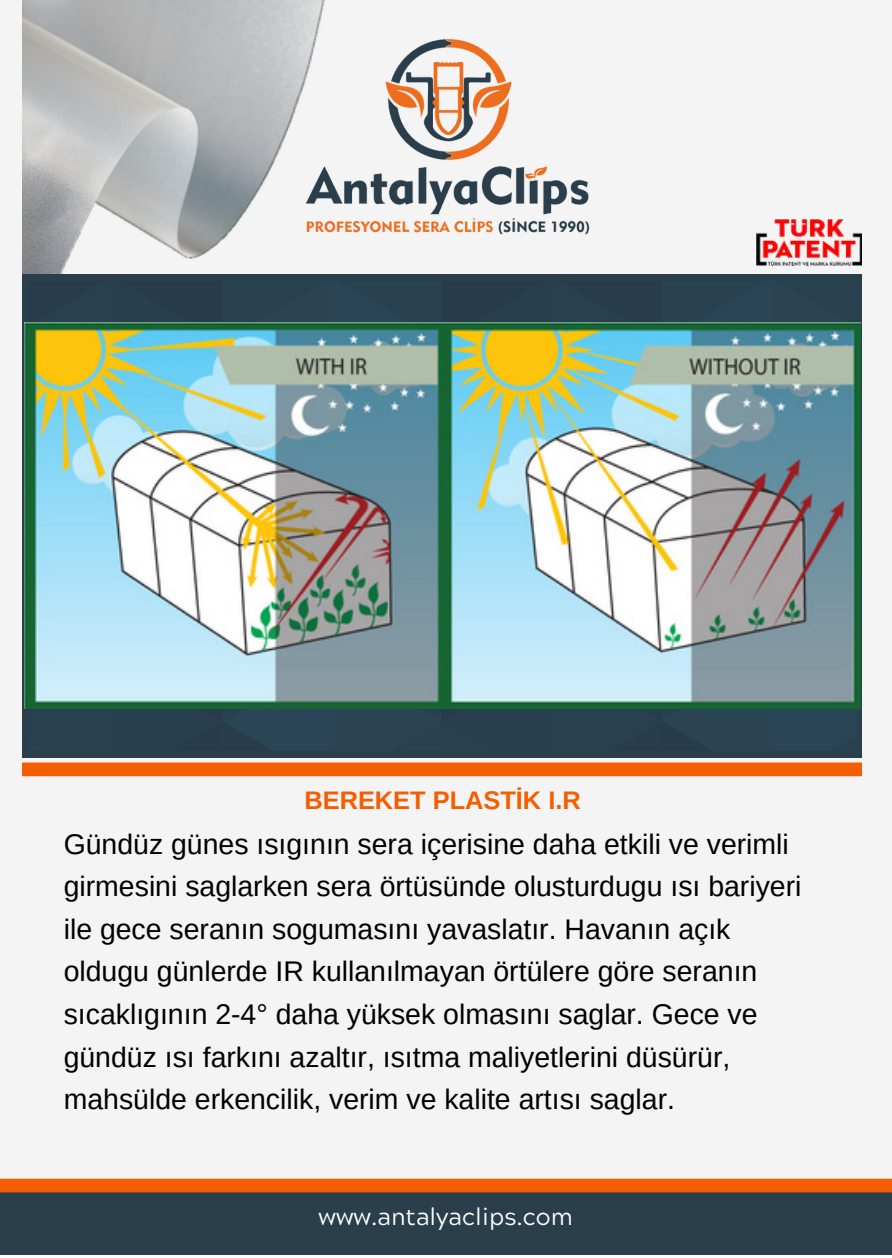
<style>
.page{position:relative;width:892px;height:1258px;background:#fff}
.page>*{position:absolute;margin:0;border:0;box-sizing:border-box;transform-origin:0 0}
.t1{font:28.5px/42.6px "Arimo";color:#000}
.t2{font:700 25.5px "Arimo";color:#f45d00}
.t3{font:24px "Acherus Grotesque";color:#fff}
</style>
<div class="page">
<div style="left:0;top:0;width:891px;height:1255px;background:#f4f4f4"></div>
<div style="left:0;top:1184px;width:891px;height:71px;background:#2a3e4c"></div>
<svg style="left:0;top:1178px;width:891px;height:14px;background:#f4640c"></svg>
<img style="left:22px;top:0;width:303px;height:274px">
<img style="left:292px;top:22px;width:298px;height:220px">
<div style="left:0;top:274px;width:891px;height:484px;background:#2a3e4c"></div>
<svg style="left:22px;top:762px;width:840px;height:14px;background:#f46208"></svg>
<img style="left:756px;top:219px;width:106px;height:47px">
<div style="left:862px;top:217px;width:29px;height:636px;background:#f4f4f4"></div>
<div style="left:0;top:0;width:22px;height:885px;background:#f4f4f4"></div>
<img style="left:25px;top:322px;width:835px;height:386px">
<p class="t2" style="left:304px;top:786px;width:278px">BEREKET PLASTİK I.R</p>
<p class="t1" style="left:64px;top:822px;width:739px">Gündüz günes ısıgının sera içerisine daha etkili ve verimli girmesini saglarken sera örtüsünde olusturdugu ısı bariyeri ile gece seranın sogumasını yavaslatır. Havanın açık oldugu günlerde IR kullanılmayan örtülere göre seranın sıcaklıgının 2-4° daha yüksek olmasını saglar. Gece ve gündüz ısı farkını azaltır, ısıtma maliyetlerini düsürür, mahsülde erkencilik, verim ve kalite artısı saglar.</p>
<p class="t3" style="left:318px;top:1207px;width:255px">www.antalyaclips.com</p>
</div>
